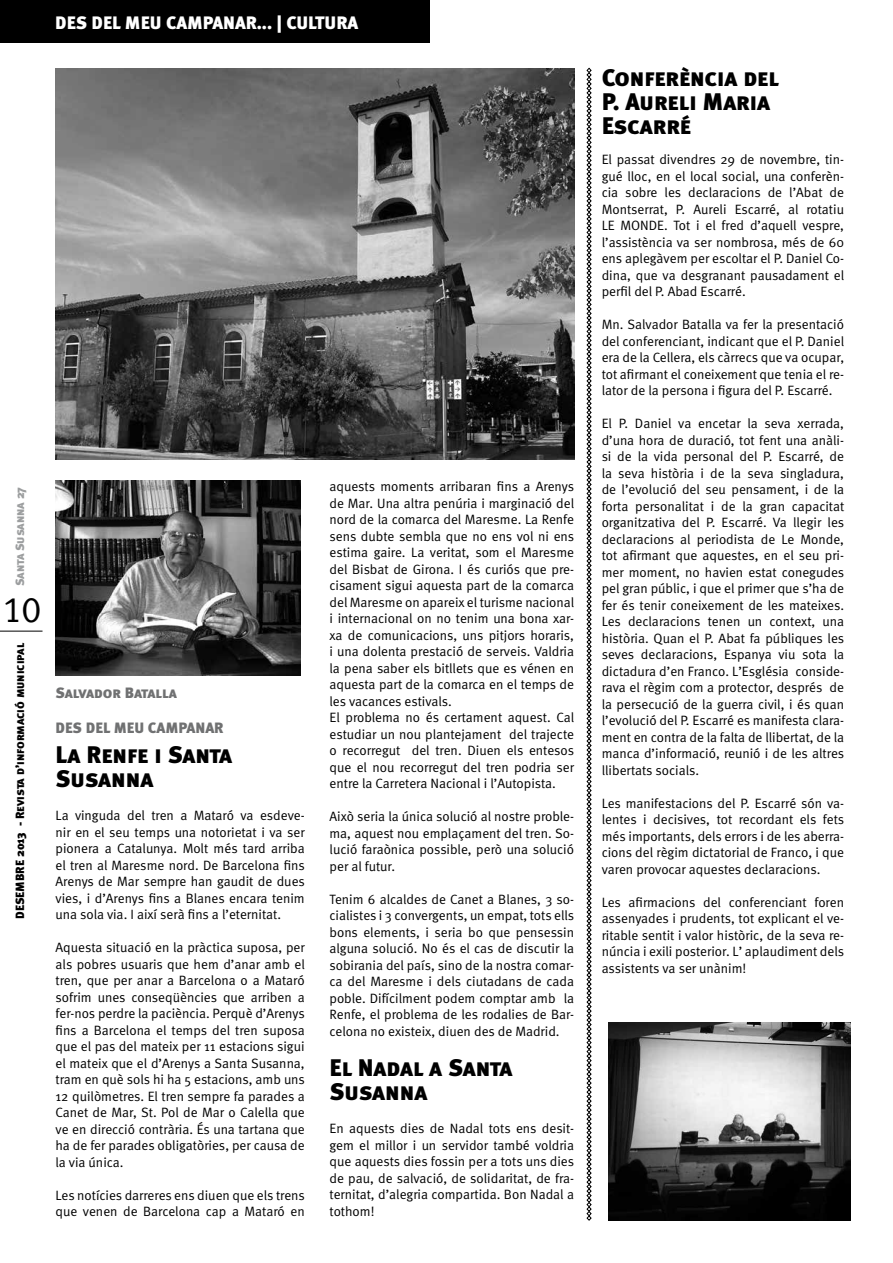
<style>
.page{position:relative;width:893px;height:1263px;background:#fff}
.page>*{position:absolute;margin:0;border:0;box-sizing:border-box;transform-origin:0 0}
.t1{font:36px "Meta Plus Normal Caps";color:#000}
.t2{font:24px/24px "Meta Black Caps";color:#000}
.t3{font:18px "Meta Black Caps";color:#fff}
.t4{font:15px "Meta Black Caps";color:#707172}
.t5{font:13.5px/16.5px "Meta Normal";color:#000;text-align:justify}
.t6{font:12px "Meta Black Caps";color:#000}
.t7{font:12px "Meta Black Caps";letter-spacing:-.015em;color:#9c9e9f}
</style>
<div class="page">
<img style="left:56px;top:480px;width:244px;height:195px">
<hr style="left:0;top:631px;width:43px;height:1px;background:#000">
<div style="left:0;top:0;width:430px;height:43px;background:#000"></div>
<img style="left:56px;top:68px;width:518px;height:391px">
<img style="left:608px;top:1023px;width:242px;height:197px">
<svg style="left:586px;top:68px;width:6px;height:1153px"></svg>
<h3 class="t3" style="left:55px;top:12px;width:304px">DES DEL MEU CAMPANAR... | CULTURA</h3>
<p class="t7" style="left:13px;top:586px;width:101px;rotate:-90deg">Santa Susanna 27</p>
<h1 class="t1" style="left:3px;top:588px;width:40px">10</h1>
<p class="t6" style="left:13px;top:919px;width:277px;rotate:-90deg">DESEMBRE 2013 - Revista d’informació municipal</p>
<p class="t4" style="left:56px;top:683px;width:123px">Salvador Batalla</p>
<p class="t4" style="left:56px;top:718px;width:169px">DES DEL MEU CAMPANAR</p>
<h2 class="t2" style="left:56px;top:742px;width:178px">La Renfe i Santa<br>Susanna</h2>
<p class="t5" style="left:56px;top:807px;width:251px">La vinguda del tren a Mataró va esdeve&shy;nir en el seu temps una notorietat i va ser pionera a Catalunya. Molt més tard arriba el tren al Maresme nord. De Barcelona fins Arenys de Mar sempre han gaudit de dues vies, i d’Arenys fins a Blanes encara tenim una sola via. I així serà fins a l’eternitat.</p>
<p class="t5" style="left:56px;top:939px;width:251px">Aquesta situació en la pràctica suposa, per als pobres usuaris que hem d’anar amb el tren, que per anar a Barcelona o a Mataró sofrim unes conseqüències que arriben a fer-nos perdre la paciència. Perquè d’Arenys fins a Barcelona el temps del tren suposa que el pas del mateix per 11 estacions sigui el mateix que el d’Arenys a Santa Susanna, tram en què sols hi ha 5 estacions, amb uns 12 quilòmetres. El tren sempre fa parades a Canet de Mar, St. Pol de Mar o Calella que ve en direcció contrària. És una tartana que ha de fer parades obligatòries, per causa de la via única.</p>
<p class="t5" style="left:56px;top:1186px;width:251px">Les notícies darreres ens diuen que els trens que venen de Barcelona cap a Mataró en</p>
<p class="t5" style="left:330px;top:478px;width:246px;text-align:left">aquests moments arribaran fins a Arenys de Mar. Una altra penúria i marginació del nord de la comarca del Maresme. La Renfe sens dubte sembla que no ens vol ni ens estima gaire. La veritat, som el Maresme del Bisbat de Girona. I és curiós que pre&shy;cisament sigui aquesta part de la comarca del Maresme on apareix el turisme nacional i internacional on no tenim una bona xar&shy;xa de comunicacions, uns pitjors horaris, i una dolenta prestació de serveis. Valdria la pena saber els bitllets que es vénen en aquesta part de la comarca en el temps de les vacances estivals.<br>El problema no és certament aquest. Cal estudiar un nou plantejament del trajecte o recorregut del tren. Diuen els entesos que el nou recorregut del tren podria ser entre la Carretera Nacional i l’Autopista.</p>
<p class="t5" style="left:330px;top:808px;width:246px">Això seria la única solució al nostre proble&shy;ma, aquest nou emplaçament del tren. So&shy;lució faraònica possible, però una solució per al futur.</p>
<p class="t5" style="left:330px;top:890px;width:246px">Tenim 6 alcaldes de Canet a Blanes, 3 so&shy;cialistes i 3 convergents, un empat, tots ells bons elements, i seria bo que pensessin alguna solució. No és el cas de discutir la sobirania del país, sino de la nostra comar&shy;ca del Maresme i dels ciutadans de cada poble. Difícilment podem comptar amb la Renfe, el problema de les rodalies de Bar&shy;celona no existeix, diuen des de Madrid.</p>
<h2 class="t2" style="left:330px;top:1056px;width:184px">El Nadal a Santa<br>Susanna</h2>
<p class="t5" style="left:330px;top:1120px;width:246px">En aquests dies de Nadal tots ens desit&shy;gem el millor i un servidor també voldria que aquests dies fossin per a tots uns dies de pau, de salvació, de solidaritat, de fra&shy;ternitat, d’alegria compartida. Bon Nadal a tothom!</p>
<h2 class="t2" style="left:602px;top:66px;width:179px">Conferència del<br>P. Aureli Maria<br>Escarré</h2>
<p class="t5" style="left:602px;top:151px;width:244px">El passat divendres 29 de novembre, tin&shy;gué lloc, en el local social, una conferèn&shy;cia sobre les declaracions de l’Abat de Montserrat, P. Aureli Escarré, al rotatiu LE MONDE. Tot i el fred d’aquell vespre, l’assistència va ser nombrosa, més de 60 ens aplegàvem per escoltar el P. Daniel Co&shy;dina, que va desgranant pausadament el perfil del P. Abad Escarré.</p>
<p class="t5" style="left:602px;top:316px;width:244px">Mn. Salvador Batalla va fer la presentació del conferenciant, indicant que el P. Daniel era de la Cellera, els càrrecs que va ocupar, tot afirmant el coneixement que tenia el re&shy;lator de la persona i figura del P. Escarré.</p>
<p class="t5" style="left:602px;top:415px;width:244px">El P. Daniel va encetar la seva xerrada, d’una hora de duració, tot fent una anàli&shy;si de la vida personal del P. Escarré, de la seva història i de la seva singladura, de l’evolució del seu pensament, i de la forta personalitat i de la gran capacitat organitzativa del P. Escarré. Va llegir les declaracions al periodista de Le Monde, tot afirmant que aquestes, en el seu pri&shy;mer moment, no havien estat conegudes pel gran públic, i que el primer que s’ha de fer és tenir coneixement de les mateixes.<br>Les declaracions tenen un context, una història. Quan el P. Abat fa públiques les seves declaracions, Espanya viu sota la dictadura d’en Franco. L’Església conside&shy;rava el règim com a protector, després de la persecució de la guerra civil, i és quan l’evolució del P. Escarré es manifesta clara&shy;ment en contra de la falta de llibertat, de la manca d’informació, reunió i de les altres llibertats socials.</p>
<p class="t5" style="left:602px;top:794px;width:244px">Les manifestacions del P. Escarré són va&shy;lentes i decisives, tot recordant els fets més importants, dels errors i de les aberra&shy;cions del règim dictatorial de Franco, i que varen provocar aquestes declaracions.</p>
<p class="t5" style="left:602px;top:893px;width:244px">Les afirmacions del conferenciant foren assenyades i prudents, tot explicant el ve&shy;ritable sentit i valor històric, de la seva re&shy;núncia i exili posterior. L’ aplaudiment dels assistents va ser unànim!</p>
</div>
